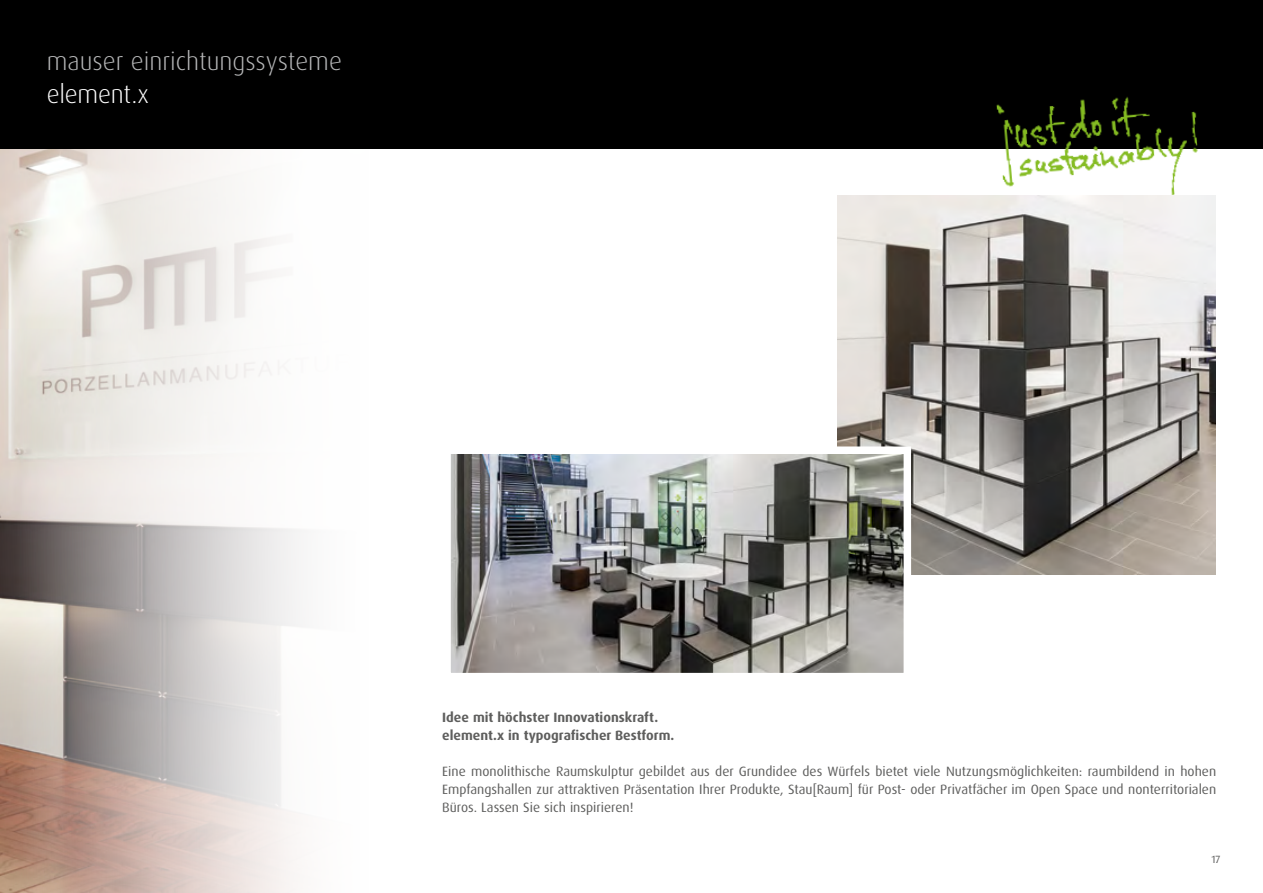
<style>
.page{position:relative;width:1263px;height:893px;background:#fff}
.page>*{position:absolute;margin:0;border:0;box-sizing:border-box;transform-origin:0 0}
.t1{font:300 25.5px "Dax OT";color:#b6b7b8}
.t2{font:300 25.5px "Dax OT";letter-spacing:-.01em;color:#fff}
.t3{font:13.5px/18px "Dax OT";color:#5e5e5d;text-align:justify}
.t4{font:700 13.5px/18px "Dax OT";color:#5e5e5d}
.t5{font:10.5px "Dax OT";color:#5e5e5d}
</style>
<div class="page">
<svg style="left:0;top:149px;width:303px;height:744px"></svg>
<div style="left:0;top:0;width:1263px;height:149px;background:#000"></div>
<img style="left:985px;top:96px;width:230px;height:100px">
<img style="left:837px;top:196px;width:378px;height:378px">
<img style="left:452px;top:455px;width:450px;height:216px">
<div style="left:443px;top:446px;width:468px;height:234px;border:8px solid #fff"></div>
<h1 class="t1" style="left:47px;top:45px;width:297px">mauser einrichtungssysteme</h1>
<h1 class="t2" style="left:47px;top:78px;width:104px">element.x</h1>
<p class="t4" style="left:442px;top:709px;width:234px">Idee mit höchster Innovationskraft. element.x in typografischer Bestform.</p>
<p class="t3" style="left:442px;top:763px;width:775px">Eine monolithische Raumskulptur gebildet aus der Grundidee des Würfels bietet viele Nutzungsmöglichkeiten: raumbildend in hohen Empfangshallen zur attraktiven Präsentation Ihrer Produkte, Stau[Raum] für Post- oder Privatfächer im Open Space und nonterritorialen Büros. Lassen Sie sich inspirieren!</p>
<p class="t5" style="left:1211px;top:853px;width:11px">17</p>
</div>
